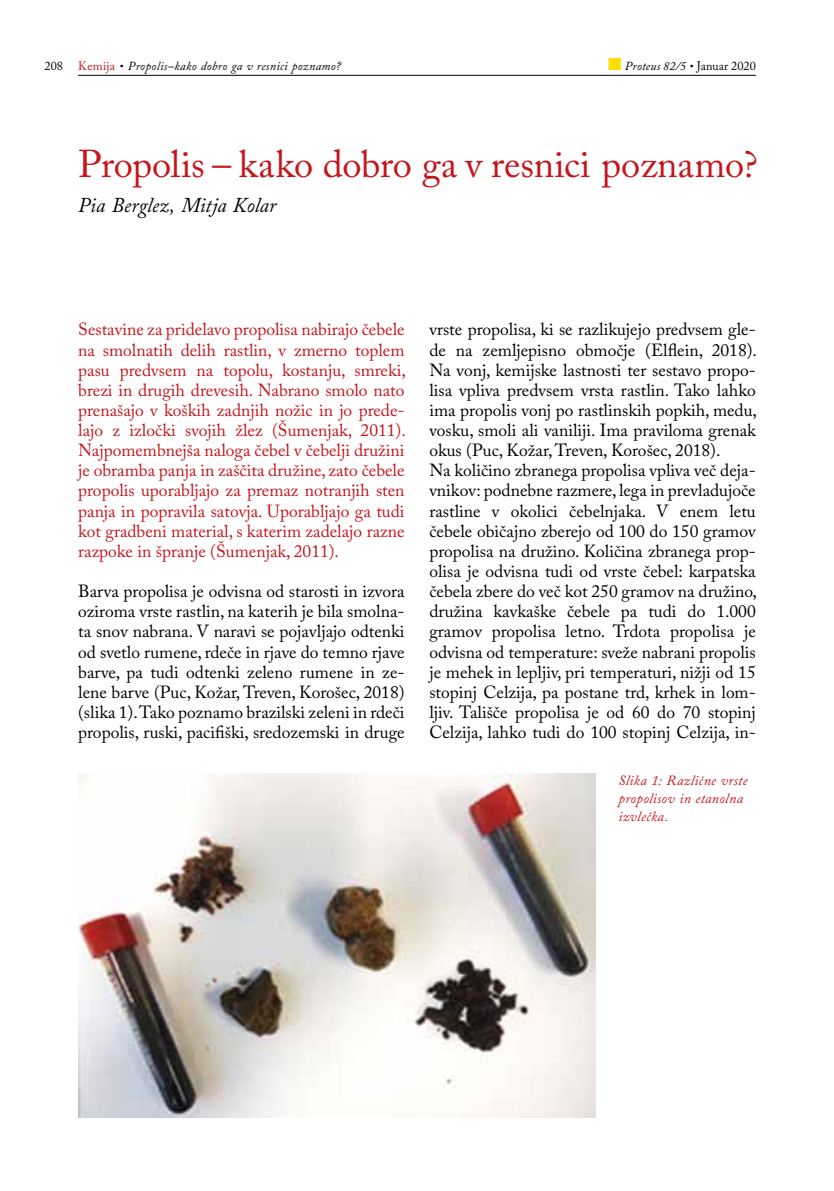
<style>
.page{position:relative;width:834px;height:1191px;background:#fff}
.page>*{position:absolute;margin:0;border:0;box-sizing:border-box;transform-origin:0 0}
.t1{font:38.5px "Adobe Caslon Pro";letter-spacing:-.005em;color:#c4161c}
.t2{font:italic 21px "Adobe Caslon Pro";letter-spacing:.005em;color:#000;scale:.95 1}
.t3{font:17.5px/20.1px "Adobe Caslon Pro";color:#000;text-align:justify}
.t4{font:17.5px/20.1px "Adobe Caslon Pro";color:#c4161c;text-align:justify}
.t5{font:italic 14px/17.8px "Adobe Caslon Pro";letter-spacing:.02em;color:#c4161c}
.t6{font:italic 12.25px "Adobe Caslon Pro";letter-spacing:.025em;color:#000}
.s1{font-style:normal}
.s2{font-style:normal;color:#c4161c}
.s3{color:#fd0}
</style>
<div class="page">
<hr style="left:78px;top:75px;width:677px;height:1px;background:#000">
<img style="left:78px;top:773px;width:518px;height:344px">
<p class="t6" style="left:45px;top:59px;width:298px"><span class="s1">208</span> <span class="s2">Kemija</span> • Propolis–kako dobro ga v resnici poznamo?</p>
<p class="t6" style="left:608px;top:59px;width:149px"><span class="s3">■</span> Proteus 82/5 • <span class="s1">Januar 2020</span></p>
<h1 class="t1" style="left:78px;top:141px;width:680px">Propolis – kako dobro ga v resnici poznamo?</h1>
<p class="t2" style="left:78px;top:193px;width:210px">Pia Berglez, Mitja Kolar</p>
<p class="t4" style="left:78px;top:319px;width:329px">Sestavine za pridelavo propolisa nabirajo čebele na smolnatih delih rastlin, v zmerno toplem pasu predvsem na topolu, kostanju, smreki, brezi in drugih drevesih. Nabrano smolo nato prenašajo v koških zadnjih nožic in jo prede&shy;lajo z izločki svojih žlez (Šumenjak, 2011).<br>Najpomembnejša naloga čebel v čebelji družini je obramba panja in zaščita družine, zato čebele propolis uporabljajo za premaz notranjih sten panja in popravila satovja. Uporabljajo ga tudi kot gradbeni material, s katerim zadelajo razne razpoke in špranje (Šumenjak, 2011).</p>
<p class="t3" style="left:78px;top:581px;width:328px">Barva propolisa je odvisna od starosti in izvora oziroma vrste rastlin, na katerih je bila smolna&shy;ta snov nabrana. V naravi se pojavljajo odtenki od svetlo rumene, rdeče in rjave do temno rjave barve, pa tudi odtenki zeleno rumene in ze&shy;lene barve (Puc, Kožar, Treven, Korošec, 2018) (slika 1). Tako poznamo brazilski zeleni in rdeči propolis, ruski, pacifiški, sredozemski in druge</p>
<p class="t3" style="left:429px;top:319px;width:329px;text-align:left">vrste propolisa, ki se razlikujejo predvsem gle&shy;de na zemljepisno območje (Elflein, 2018).<br>Na vonj, kemijske lastnosti ter sestavo propo&shy;lisa vpliva predvsem vrsta rastlin. Tako lahko ima propolis vonj po rastlinskih popkih, medu, vosku, smoli ali vaniliji. Ima praviloma grenak okus (Puc, Kožar, Treven, Korošec, 2018).<br>Na količino zbranega propolisa vpliva več deja&shy;vnikov: podnebne razmere, lega in prevladujoče rastline v okolici čebelnjaka. V enem letu čebele običajno zberejo od 100 do 150 gramov propolisa na družino. Količina zbranega prop&shy;olisa je odvisna tudi od vrste čebel: karpatska čebela zbere do več kot 250 gramov na družino, družina kavkaške čebele pa tudi do 1.000 gramov propolisa letno. Trdota propolisa je odvisna od temperature: sveže nabrani propolis je mehek in lepljiv, pri temperaturi, nižji od 15 stopinj Celzija, pa postane trd, krhek in lom&shy;ljiv. Tališče propolisa je od 60 do 70 stopinj Celzija, lahko tudi do 100 stopinj Celzija, in-</p>
<p class="t5" style="left:618px;top:771px;width:130px">Slika 1: Različne vrste propolisov in etanolna izvlečka.</p>
</div>
